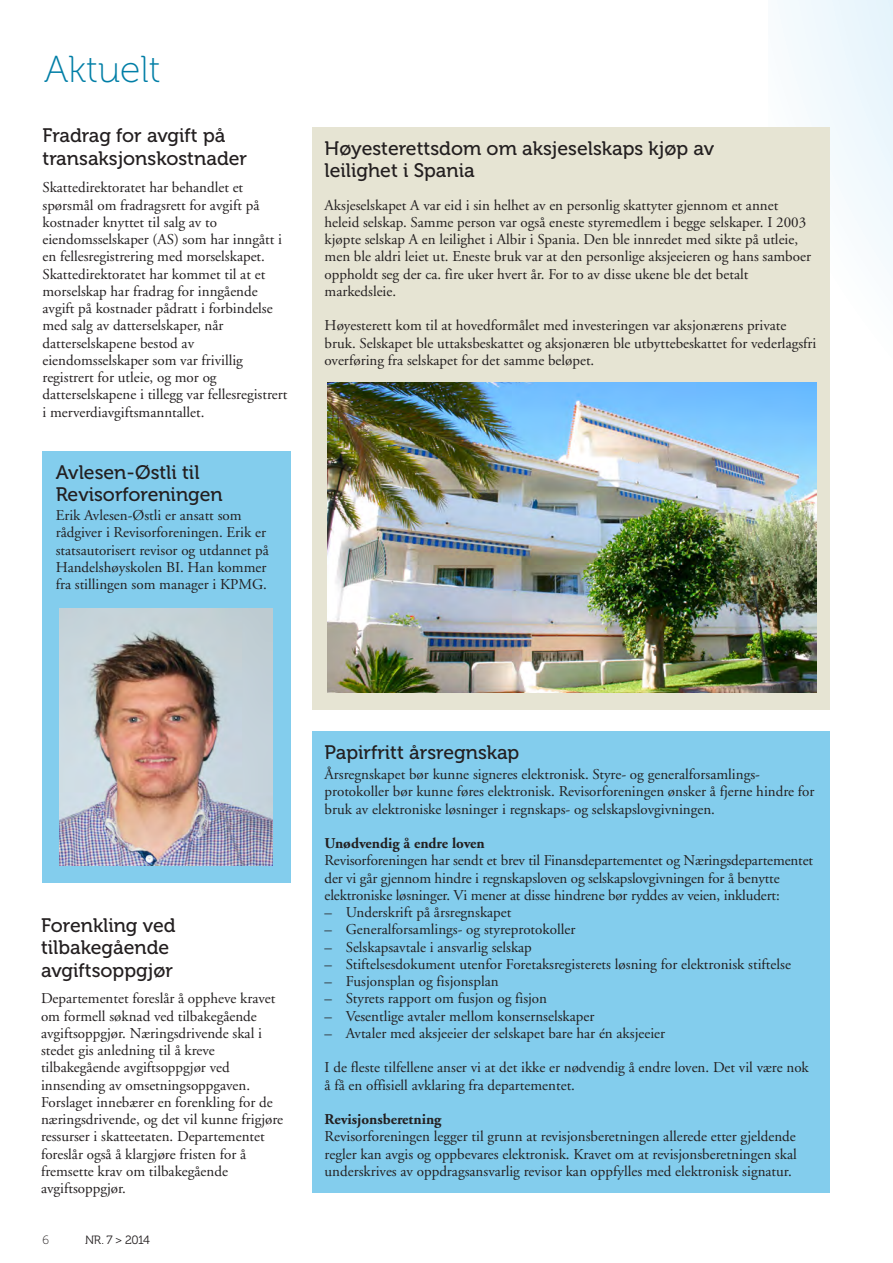
<style>
.page{position:relative;width:893px;height:1263px;background:#fff}
.page>*{position:absolute;margin:0;border:0;box-sizing:border-box;transform-origin:0 0}
.t1{font:37.5px "Museo 100";color:#007ea6}
.t2{font:19.5px/22.5px "Museo 500";color:#231f20}
.t3{font:15px/17.2px "Adobe Garamond";color:#231f20}
.t4{font:700 15px "Adobe Garamond";color:#231f20}
.t5{font:12px "Museo 300";letter-spacing:-.035em;color:#231f20}
.t6{font:12px "Museo 100";color:#231f20}
</style>
<div class="page">
<div style="left:768px;top:0;width:125px;height:709px;background:linear-gradient(to bottom,#f0f8fd,#fff)"></div>
<div style="left:43px;top:451px;width:248px;height:431px;background:#83cded"></div>
<div style="left:312px;top:731px;width:517px;height:462px;background:#83cded"></div>
<img style="left:60px;top:608px;width:212px;height:257px">
<div style="left:312px;top:128px;width:517px;height:582px;background:#e6e4d3"></div>
<img style="left:328px;top:382px;width:488px;height:311px">
<h1 class="t1" style="left:44px;top:49px;width:118px">Aktuelt</h1>
<h2 class="t2" style="left:43px;top:125px;width:206px">Fradrag for avgift på transaksjonskostnader</h2>
<p class="t3" style="left:43px;top:179px;width:247px">Skattedirektoratet har behandlet et spørsmål om fradragsrett for avgift på kostnader knyttet til salg av to eiendomsselskaper (AS) som har inngått i en fellesregistrering med morselskapet.<br>Skattedirektoratet har kommet til at et morselskap har fradrag for inngående avgift på kostnader pådratt i forbindelse med salg av datterselskaper, når datterselskapene bestod av eiendomsselskaper som var frivillig registrert for utleie, og mor og datterselskapene i tillegg var fellesregistrert i merverdiavgiftsmanntallet.</p>
<h2 class="t2" style="left:56px;top:461px;width:169px">Avlesen-Østli til<br>Revisorforeningen</h2>
<p class="t3" style="left:56px;top:507px;width:215px">Erik Avlesen-Østli er ansatt som rådgiver i Revisorforeningen. Erik er statsautorisert revisor og utdannet på Handelshøyskolen BI. Han kommer fra stillingen som manager i KPMG.</p>
<h2 class="t2" style="left:325px;top:137px;width:391px">Høyesterettsdom om aksjeselskaps kjøp av leilighet i Spania</h2>
<p class="t3" style="left:325px;top:197px;width:488px">Aksjeselskapet A var eid i sin helhet av en personlig skattyter gjennom et annet heleid selskap. Samme person var også eneste styremedlem i begge selskaper. I 2003 kjøpte selskap A en leilighet i Albir i Spania. Den ble innredet med sikte på utleie, men ble aldri leiet ut. Eneste bruk var at den personlige aksjeeieren og hans samboer oppholdt seg der ca. fire uker hvert år. For to av disse ukene ble det betalt markedsleie.</p>
<p class="t3" style="left:325px;top:317px;width:493px">Høyesterett kom til at hovedformålet med investeringen var aksjonærens private bruk. Selskapet ble uttaksbeskattet og aksjonæren ble utbyttebeskattet for vederlagsfri overføring fra selskapet for det samme beløpet.</p>
<h2 class="t2" style="left:41px;top:914px;width:136px">Forenkling ved tilbakegående avgiftsoppgjør</h2>
<p class="t3" style="left:41px;top:990px;width:244px">Departementet foreslår å oppheve kravet om formell søknad ved tilbakegående avgiftsoppgjør. Næringsdrivende skal i stedet gis anledning til å kreve tilbakegående avgiftsoppgjør ved innsending av omsetningsoppgaven.<br>Forslaget innebærer en forenkling for de næringsdrivende, og det vil kunne frigjøre ressurser i skatteetaten. Departementet foreslår også å klargjøre fristen for å fremsette krav om tilbakegående avgiftsoppgjør.</p>
<p class="t6" style="left:43px;top:1233px;width:8px">6</p>
<p class="t5" style="left:85px;top:1233px;width:66px">NR. 7 &gt; 2014</p>
<h2 class="t2" style="left:325px;top:741px;width:196px">Papirfritt årsregnskap</h2>
<p class="t3" style="left:325px;top:766px;width:491px">Årsregnskapet bør kunne signeres elektronisk. Styre- og generalforsamlings&shy;protokoller bør kunne føres elektronisk. Revisorforeningen ønsker å fjerne hindre for bruk av elektroniske løsninger i regnskaps- og selskapslovgivningen.</p>
<p class="t4" style="left:325px;top:835px;width:162px">Unødvendig å endre loven</p>
<p class="t3" style="left:325px;top:852px;width:490px">Revisorforeningen har sendt et brev til Finansdepartementet og Næringsdepartementet der vi går gjennom hindre i regnskapsloven og selskapslovgivningen for å benytte elektroniske løsninger. Vi mener at disse hindrene bør ryddes av veien, inkludert:</p>
<p class="t3" style="left:325px;top:904px;width:188px">– Underskrift på årsregnskapet</p>
<p class="t3" style="left:325px;top:921px;width:252px">– Generalforsamlings- og styreprotokoller</p>
<p class="t3" style="left:325px;top:938px;width:209px">– Selskapsavtale i ansvarlig selskap</p>
<p class="t3" style="left:325px;top:956px;width:468px">– Stiftelsesdokument utenfor Foretaksregisterets løsning for elektronisk stiftelse</p>
<p class="t3" style="left:325px;top:973px;width:176px">– Fusjonsplan og fisjonsplan</p>
<p class="t3" style="left:325px;top:990px;width:224px">– Styrets rapport om fusjon og fisjon</p>
<p class="t3" style="left:325px;top:1007px;width:271px">– Vesentlige avtaler mellom konsernselskaper</p>
<p class="t3" style="left:325px;top:1025px;width:342px">– Avtaler med aksjeeier der selskapet bare har én aksjeeier</p>
<p class="t3" style="left:325px;top:1059px;width:486px">I de fleste tilfellene anser vi at det ikke er nødvendig å endre loven. Det vil være nok å få en offisiell avklaring fra departementet.</p>
<p class="t4" style="left:325px;top:1111px;width:118px">Revisjonsberetning</p>
<p class="t3" style="left:325px;top:1128px;width:474px;text-align:justify">Revisorforeningen legger til grunn at revisjonsberetningen allerede etter gjeldende regler kan avgis og oppbevares elektronisk. Kravet om at revisjonsberetningen skal underskrives av oppdragsansvarlig revisor kan oppfylles med elektronisk signatur.</p>
</div>
